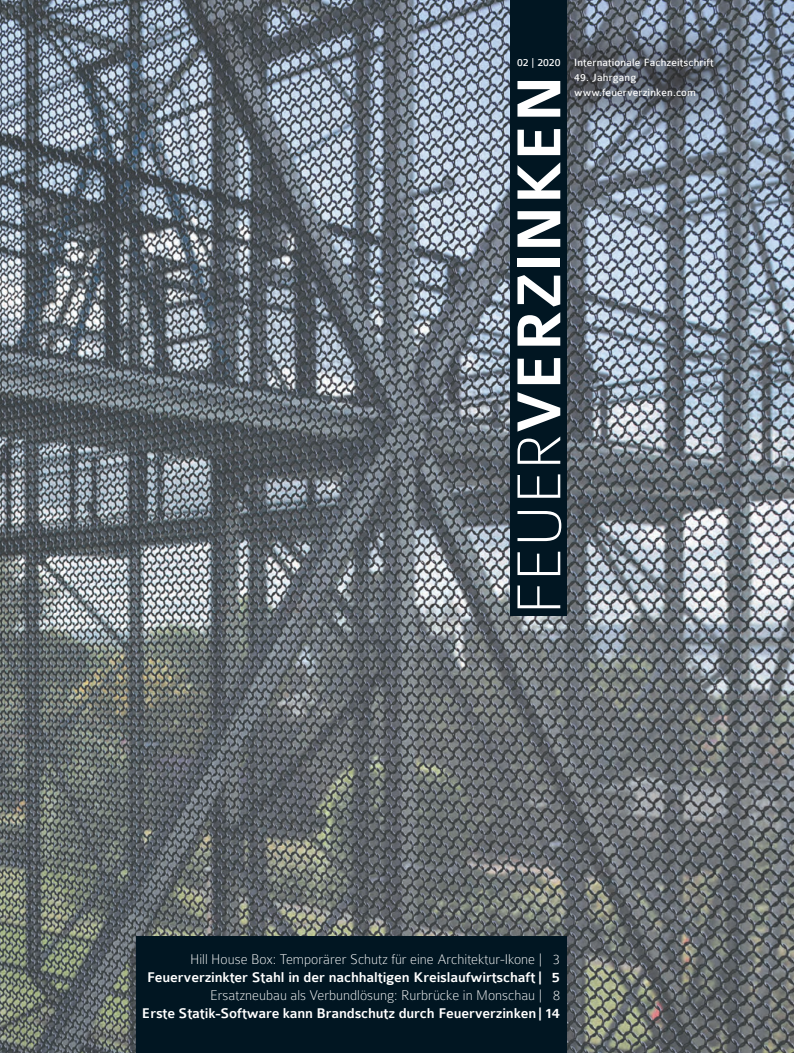
<style>
.page{position:relative;width:794px;height:1053px;background:#fff}
.page>*{position:absolute;margin:0;border:0;box-sizing:border-box;transform-origin:0 0}
.t1{font:500 66.12px "Colaborate";color:#fff}
.t2{font:500 15px "Colaborate";letter-spacing:-.01em;color:#fff}
.t3{font:100 15px "Colaborate";color:#fff}
.t4{font:11.25px/15.2px "Colaborate";letter-spacing:.01em;color:#fff}
.s1{font-weight:100}
</style>
<div class="page">
<img style="left:0;top:0;width:794px;height:1052px">
<div style="left:535px;top:18px;width:217px;height:118px;background:#231f20;opacity:.5"></div>
<div style="left:510px;top:0;width:57px;height:615px;background:#011622"></div>
<div style="left:136px;top:935px;width:431px;height:117px;background:#011622"></div>
<p class="t4" style="left:517px;top:55px;width:45px">02 | 2020</p>
<h1 class="t1" style="left:505px;top:615px;width:541px;rotate:-90deg"><span class="s1">FEUER</span>VERZINKEN</h1>
<p class="t4" style="left:574px;top:55px;width:141px">Internationale Fachzeitschrift</p>
<p class="t4" style="left:574px;top:70px;width:123px">49. Jahrgang www.feuerverzinken.com</p>
<p class="t3" style="left:190px;top:950px;width:371px">Hill House Box: Temporärer Schutz für eine Architektur-Ikone | 3</p>
<p class="t2" style="left:147px;top:968px;width:414px">Feuerverzinkter Stahl in der nachhaltigen Kreislaufwirtschaft | 5</p>
<p class="t3" style="left:210px;top:986px;width:351px">Ersatzneubau als Verbundlösung: Rurbrücke in Monschau | 8</p>
<p class="t2" style="left:142px;top:1004px;width:420px">Erste Statik-Software kann Brandschutz durch Feuerverzinken| 14</p>
</div>
